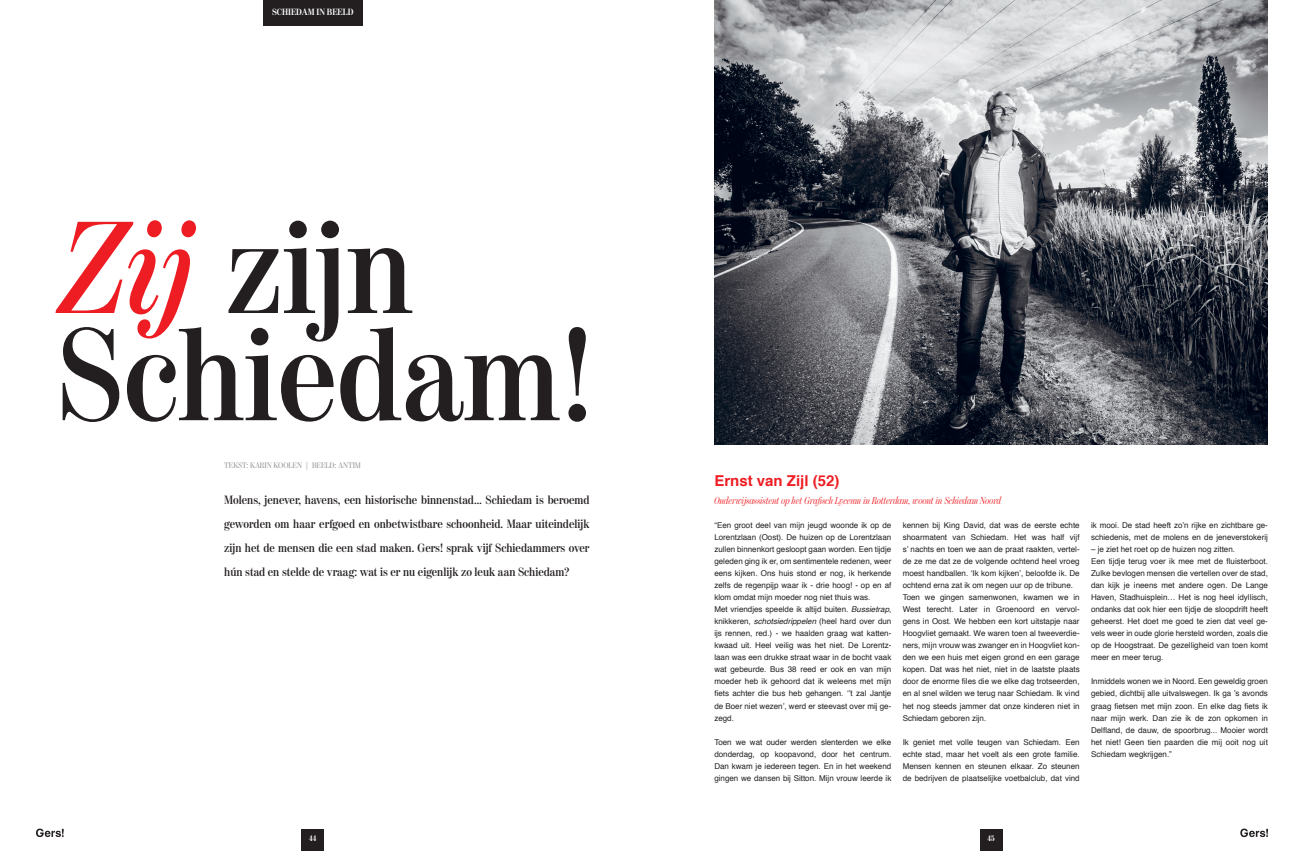
<style>
.page{position:relative;width:1304px;height:851px;background:#fff}
.page>*{position:absolute;margin:0;border:0;box-sizing:border-box;transform-origin:0 0}
.t1{font:600 130px/107.1px "Moderno FB Cond";color:#231f20}
.t2{font:700 15px "Helvetica";color:#ee1d23}
.t3{font:600 12px/24px "Moderno FB Cond";color:#231f20;text-align:justify}
.t4{font:italic 300 10px "Moderno FB Cond";color:#ee1d23}
.t5{font:700 9px "Moderno FB Cond";color:#fff}
.t6{font:8px/12px "Helvetica";color:#231f20}
.t7{font:8px "Moderno FB Cond";color:#939598}
.t8{font:700 8px "Moderno FB Cond";color:#fff}
.s1{font-style:italic;color:#ee1d23}
.s2{font-style:italic}
</style>
<div class="page">
<svg style="left:36px;top:828px;width:28px;height:9px"></svg>
<svg style="left:1240px;top:828px;width:28px;height:9px"></svg>
<div style="left:301px;top:828px;width:23px;height:22px;background:#231f20"></div>
<div style="left:980px;top:828px;width:22px;height:22px;background:#231f20"></div>
<div style="left:263px;top:0;width:99px;height:26px;background:#231f20"></div>
<img style="left:714px;top:0;width:554px;height:444px">
<p class="t5" style="left:272px;top:7px;width:83px">SCHIEDAM IN BEELD</p>
<h1 class="t1" style="left:56px;top:220px;width:539px"><span class="s1">Zij</span> zijn<br>Schiedam!</h1>
<p class="t7" style="left:224px;top:461px;width:138px">TEKST: KARIN KOOLEN | BEELD: ANTIM</p>
<p class="t3" style="left:224px;top:488px;width:367px">Molens, jenever, havens, een historische binnenstad… Schiedam is beroemd geworden om haar erfgoed en onbetwistbare schoonheid. Maar uiteindelijk zijn het de mensen die een stad maken. Gers! sprak vijf Schiedammers over hún stad en stelde de vraag: wat is er nu eigenlijk zo leuk aan Schiedam?</p>
<h2 class="t2" style="left:714px;top:469px;width:127px">Ernst van Zijl (52)</h2>
<p class="t4" style="left:714px;top:495px;width:289px">Onderwijsassistent op het Grafisch Lyceum in Rotterdam, woont in Schiedam Noord</p>
<p class="t6" style="left:714px;top:519px;width:178px">“Een groot deel van mijn jeugd woonde ik op de Lorentzlaan (Oost). De huizen op de Lorentzlaan zullen binnenkort gesloopt gaan worden. Een tijdje geleden ging ik er, om sentimentele redenen, weer eens kijken. Ons huis stond er nog, ik herkende zelfs de regenpijp waar ik - drie hoog! - op en af klom omdat mijn moeder nog niet thuis was.<br>Met vriendjes speelde ik altijd buiten. <span class="s2">Bussietrap</span>, knikkeren, <span class="s2">schotsiedrippelen</span> (heel hard over dun ijs rennen, red.) - we haalden graag wat katten&shy;kwaad uit. Heel veilig was het niet. De Lorentz&shy;laan was een drukke straat waar in de bocht vaak wat gebeurde. Bus 38 reed er ook en van mijn moeder heb ik gehoord dat ik weleens met mijn fiets achter die bus heb gehangen. ‘’t zal Jantje de Boer niet wezen’, werd er steevast over mij ge&shy;zegd.</p>
<p class="t6" style="left:714px;top:735px;width:178px;text-align:justify">Toen we wat ouder werden slenterden we elke donderdag, op koopavond, door het centrum.<br>Dan kwam je iedereen tegen. En in het weekend gingen we dansen bij Sitton. Mijn vrouw leerde ik</p>
<p class="t6" style="left:903px;top:519px;width:178px">kennen bij King David, dat was de eerste echte shoarmatent van Schiedam. Het was half vijf s’ nachts en toen we aan de praat raakten, vertel&shy;de ze me dat ze de volgende ochtend heel vroeg moest handballen. ‘Ik kom kijken’, beloofde ik. De ochtend erna zat ik om negen uur op de tribune.<br>Toen we gingen samenwonen, kwamen we in West terecht. Later in Groenoord en vervol&shy;gens in Oost. We hebben een kort uitstapje naar Hoogvliet gemaakt. We waren toen al tweeverdie&shy;ners, mijn vrouw was zwanger en in Hoogvliet kon&shy;den we een huis met eigen grond en een garage kopen. Dat was het niet, niet in de laatste plaats door de enorme files die we elke dag trotseerden, en al snel wilden we terug naar Schiedam. Ik vind het nog steeds jammer dat onze kinderen niet in Schiedam geboren zijn.</p>
<p class="t6" style="left:903px;top:735px;width:178px;text-align:justify">Ik geniet met volle teugen van Schiedam. Een echte stad, maar het voelt als een grote familie.<br>Mensen kennen en steunen elkaar. Zo steunen de bedrijven de plaatselijke voetbalclub, dat vind</p>
<p class="t6" style="left:1091px;top:519px;width:178px">ik mooi. De stad heeft zo’n rijke en zichtbare ge&shy;schiedenis, met de molens en de jeneverstokerij</p>
<p class="t6" style="left:1091px;top:543px;width:178px">– je ziet het roet op de huizen nog zitten.<br>Een tijdje terug voer ik mee met de fluisterboot.<br>Zulke bevlogen mensen die vertellen over de stad, dan kijk je ineens met andere ogen. De Lange Haven, Stadhuisplein… Het is nog heel idyllisch, ondanks dat ook hier een tijdje de sloopdrift heeft geheerst. Het doet me goed te zien dat veel ge&shy;vels weer in oude glorie hersteld worden, zoals die op de Hoogstraat. De gezelligheid van toen komt meer en meer terug.</p>
<p class="t6" style="left:1091px;top:675px;width:178px;text-align:justify">Inmiddels wonen we in Noord. Een geweldig groen gebied, dichtbij alle uitvalswegen. Ik ga ’s avonds graag fietsen met mijn zoon. En elke dag fiets ik naar mijn werk. Dan zie ik de zon opkomen in Delfland, de dauw, de spoorbrug... Mooier wordt het niet! Geen tien paarden die mij ooit nog uit Schiedam wegkrijgen.”</p>
<p class="t8" style="left:309px;top:833px;width:9px">44</p>
<p class="t8" style="left:988px;top:833px;width:9px">45</p>
</div>
